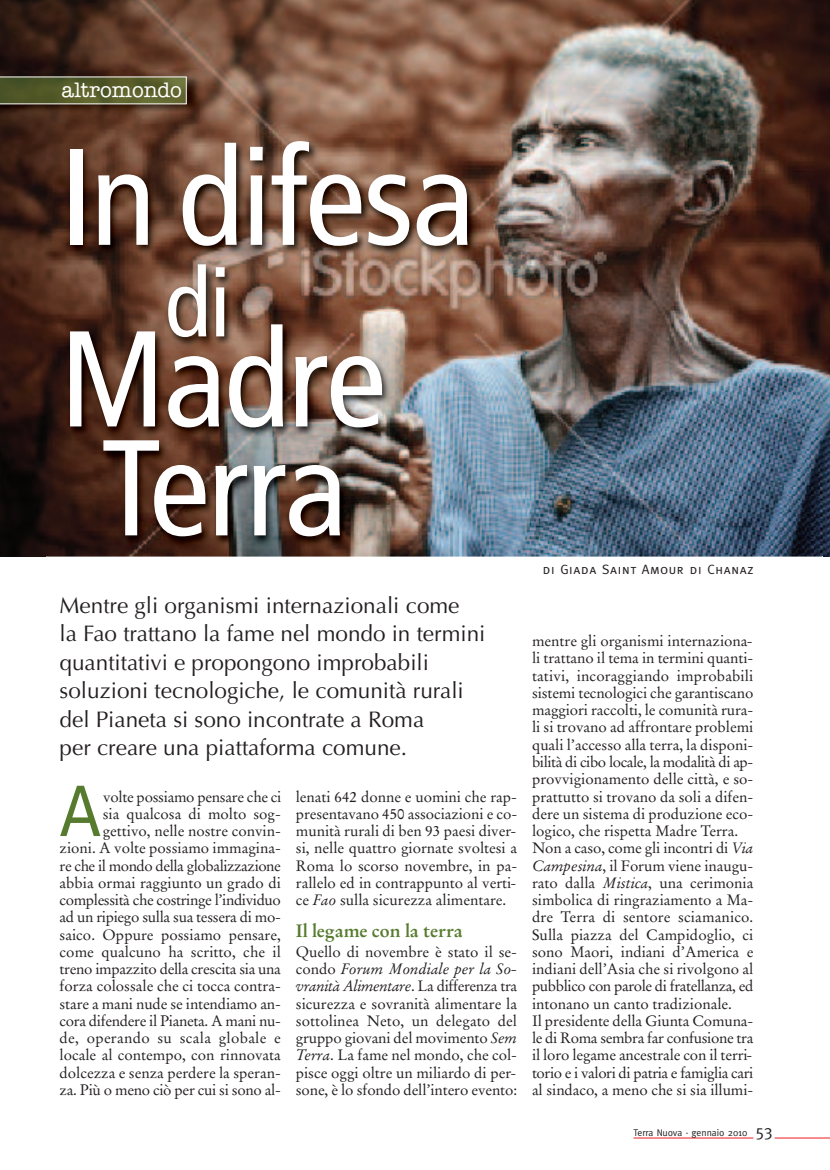
<style>
.page{position:relative;width:830px;height:1170px;background:#fff}
.page>*{position:absolute;margin:0;border:0;box-sizing:border-box;transform-origin:0 0}
.t1{font:condensed 136.05px/108.9px "Frutiger";letter-spacing:-.015em;color:#fff;text-align:center}
.t2{font:condensed 96px "Frutiger";color:#fff}
.t3{font:condensed 72px "Frutiger";color:#577b2e}
.t4{font:22.5px/28.5px "Optima";color:#231f20}
.t5{font:21px "American Typewriter Medium A";color:#fff}
.t6{font:700 18px "Stempel Garamond";letter-spacing:-.005em;color:#577b2e}
.t7{font:15px/17.2px "Stempel Garamond";color:#231f20;text-align:justify}
.t8{font:13.5px "Meta Caps";letter-spacing:.05em;color:#231f20}
.t9{font:9.75px "Meta";color:#231f20}
.s1{font-style:italic}
.s2{font-family:"Meta Caps";font-size:16.5px}
</style>
<div class="page">
<hr style="left:633px;top:1137px;width:120px;height:1px;background:#ee1d23">
<hr style="left:774px;top:1137px;width:55px;height:1px;background:#ee1d23">
<img style="left:0;top:0;width:829px;height:556px">
<img style="left:0;top:71px;width:202px;height:48px">
<svg style="left:0;top:77px;width:186px;height:27px;background:#5d6332"></svg>
<img style="left:46px;top:124px;width:776px;height:433px">
<h3 class="t5" style="left:61px;top:83px;width:122px">altromondo</h3>
<h1 class="t1" style="left:60px;top:154px;width:416px">In difesa</h1>
<h2 class="t2" style="left:165px;top:264px;width:68px">di</h2>
<h1 class="t1" style="left:60px;top:335px;width:328px">Madre<br>Terra</h1>
<p class="t4" style="left:60px;top:593px;width:427px">Mentre gli organismi internazionali come<br>la Fao trattano la fame nel mondo in termini quantitativi e propongono improbabili soluzioni tecnologiche, le comunità rurali del Pianeta si sono incontrate a Roma<br>per creare una piattaforma comune.</p>
<h3 class="t3" style="left:60px;top:782px;width:43px">A</h3>
<p class="t7" style="left:60px;top:789px;width:223px;text-align:right">volte possiamo pensare che ci<br>sia qualcosa di molto sog&shy;gettivo, nelle nostre convin-<br>zioni. A volte possiamo immagina&shy;re che il mondo della globalizzazione abbia ormai raggiunto un grado di complessità che costringe l’individuo ad un ripiego sulla sua tessera di mo&shy;saico. Oppure possiamo pensare, come qualcuno ha scritto, che il treno impazzito della crescita sia una forza colossale che ci tocca contra&shy;stare a mani nude se intendiamo an&shy;cora difendere il Pianeta. A mani nu&shy;de, operando su scala globale e locale al contempo, con rinnovata dolcezza e senza perdere la speran&shy;za. Più o meno ciò per cui si sono al-</p>
<p class="t7" style="left:296px;top:789px;width:223px">lenati 642 donne e uomini che rap&shy;presentavano 450 associazioni e co&shy;munità rurali di ben 93 paesi diver&shy;si, nelle quattro giornate svoltesi a Roma lo scorso novembre, in pa&shy;rallelo ed in contrappunto al verti&shy;ce <span class="s1">Fao</span> sulla sicurezza alimentare.</p>
<p class="t6" style="left:296px;top:922px;width:168px">Il legame con la terra</p>
<p class="t7" style="left:295px;top:944px;width:223px">Quello di novembre è stato il se&shy;condo <span class="s1">Forum Mondiale per la So&shy;vranità Alimentare</span>. La differenza tra sicurezza e sovranità alimentare la sottolinea Neto, un delegato del gruppo giovani del movimento <span class="s1">Sem Terra</span>. La fame nel mondo, che col&shy;pisce oggi oltre un miliardo di per&shy;sone, è lo sfondo dell’intero evento:</p>
<p class="t8" style="left:542px;top:561px;width:212px">di Giada Saint Amour di Chanaz</p>
<p class="t7" style="left:531px;top:633px;width:223px;text-align:left">mentre gli organismi internaziona&shy;li trattano il tema in termini quanti&shy;tativi, incoraggiando improbabili sistemi tecnologici che garantiscano maggiori raccolti, le comunità rura&shy;li si trovano ad affrontare problemi quali l’accesso alla terra, la disponi&shy;bilità di cibo locale, la modalità di ap&shy;provvigionamento delle città, e so&shy;prattutto si trovano da soli a difen&shy;dere un sistema di produzione eco&shy;logico, che rispetta Madre Terra.<br>Non a caso, come gli incontri di <span class="s1">Via Campesina</span>, il Forum viene inaugu&shy;rato dalla <span class="s1">Mistica</span>, una cerimonia simbolica di ringraziamento a Ma&shy;dre Terra di sentore sciamanico.<br>Sulla piazza del Campidoglio, ci sono Maori, indiani d’America e indiani dell’Asia che si rivolgono al pubblico con parole di fratellanza, ed intonano un canto tradizionale.<br>Il presidente della Giunta Comuna&shy;le di Roma sembra far confusione tra il loro legame ancestrale con il terri&shy;torio e i valori di patria e famiglia cari al sindaco, a meno che si sia illumi-</p>
<p class="t9" style="left:633px;top:1127px;width:140px">Terra Nuova · gennaio 2010 <span class="s2">53</span></p>
</div>
